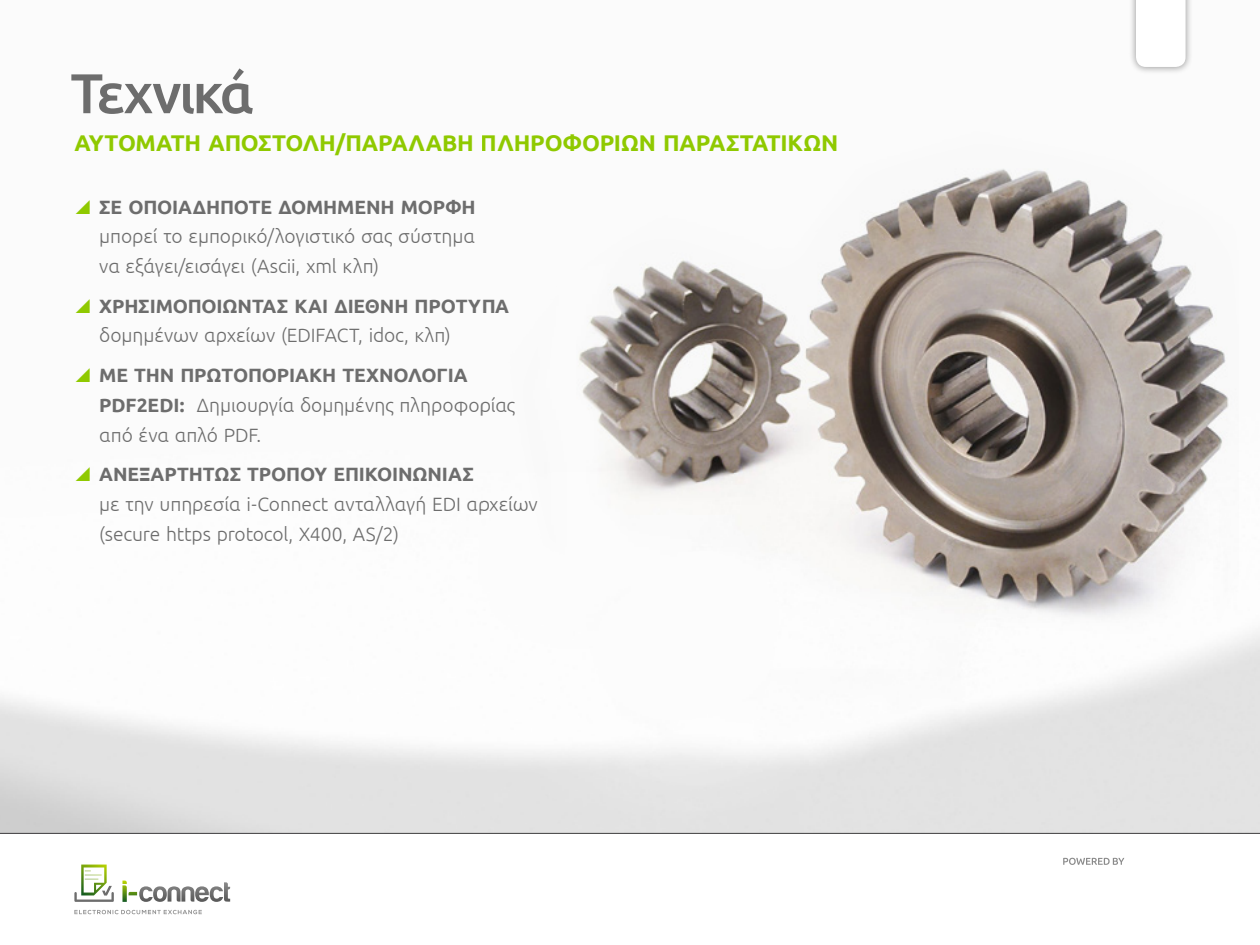
<style>
.page{position:relative;width:1260px;height:945px;background:#fff}
.page>*{position:absolute;margin:0;border:0;box-sizing:border-box;transform-origin:0 0}
.t1{font:500 56px "Ubuntu";letter-spacing:-.065em;color:#6d6d6d}
.t2{font:700 22.75px "Ubuntu";letter-spacing:-.005em;color:#8fc900}
.t3{font:300 19.25px/29.8px "Ubuntu";letter-spacing:-.005em;color:#6d6d6d}
.t4{font:700 19.25px "Ubuntu";letter-spacing:-.01em;color:#6d6d6d}
.s1{font-weight:700}
</style>
<div class="page">
<hr style="left:0;top:833px;width:1260px;height:1px;background:#414042">
<svg style="left:122px;top:881px;width:108px;height:21px"></svg>
<svg style="left:74px;top:910px;width:128px;height:4px"></svg>
<svg style="left:74px;top:865px;width:40px;height:37px"></svg>
<svg style="left:1063px;top:858px;width:61px;height:7px"></svg>
<div style="left:1129px;top:0;width:64px;height:74px;background:#000;opacity:.4"></div>
<svg style="left:1136px;top:0;width:50px;height:67px"></svg>
<img style="left:483px;top:116px;width:756px;height:614px">
<h1 class="t1" style="left:71px;top:58px;width:185px">Τεχνικά</h1>
<p class="t2" style="left:74px;top:129px;width:730px">ΑΥΤΟΜΑΤΗ ΑΠΟΣΤΟΛΗ/ΠΑΡΑΛΑΒΗ ΠΛΗΡΟΦΟΡΙΩΝ ΠΑΡΑΣΤΑΤΙΚΩΝ</p>
<p class="t4" style="left:99px;top:195px;width:378px">ΣΕ ΟΠΟΙΑΔΗΠΟΤΕ ΔΟΜΗΜΕΝ Η ΜΟΡΦΗ</p>
<p class="t3" style="left:99px;top:221px;width:377px">μπορεί το εμπορικό/λογιστικό σας σύστημα να εξάγει/εισάγει (Ascii, xml κλπ)</p>
<p class="t4" style="left:99px;top:294px;width:138px">ΧΡΗΣΙΜΟΠΟΙΩΝΤ</p>
<p class="t4" style="left:263px;top:294px;width:248px">ΑΣ ΚΑΙ ΔΙΕΘΝΗ ΠΡΟΤΥΠΑ</p>
<p class="t3" style="left:99px;top:320px;width:353px">δομημένων αρχείων (EDIFACT, idoc, κλπ)</p>
<p class="t3" style="left:99px;top:360px;width:418px"><span class="s1">ΜΕ ΤΗΝ ΠΡΩΤΟΠΟΡΙΑΚΗ ΤΕΧΝΟΛΟΓΙΑ<br>PDF2EDI:</span> Δημιουργία δομημένης πληροφορίας από ένα απλό PDF.</p>
<p class="t4" style="left:99px;top:463px;width:314px">ΑΝΕΞΑΡΤΗΤΩΣ ΤΡΟΠΟΥ ΕΠΙΚΟΙΝΩΝ</p>
<p class="t4" style="left:442px;top:463px;width:33px">ΙΑΣ</p>
<p class="t3" style="left:99px;top:489px;width:440px">με την υπηρεσία i-Connect ανταλλαγή EDI αρχείων (secure https protocol, Χ400, AS/2)</p>
</div>
